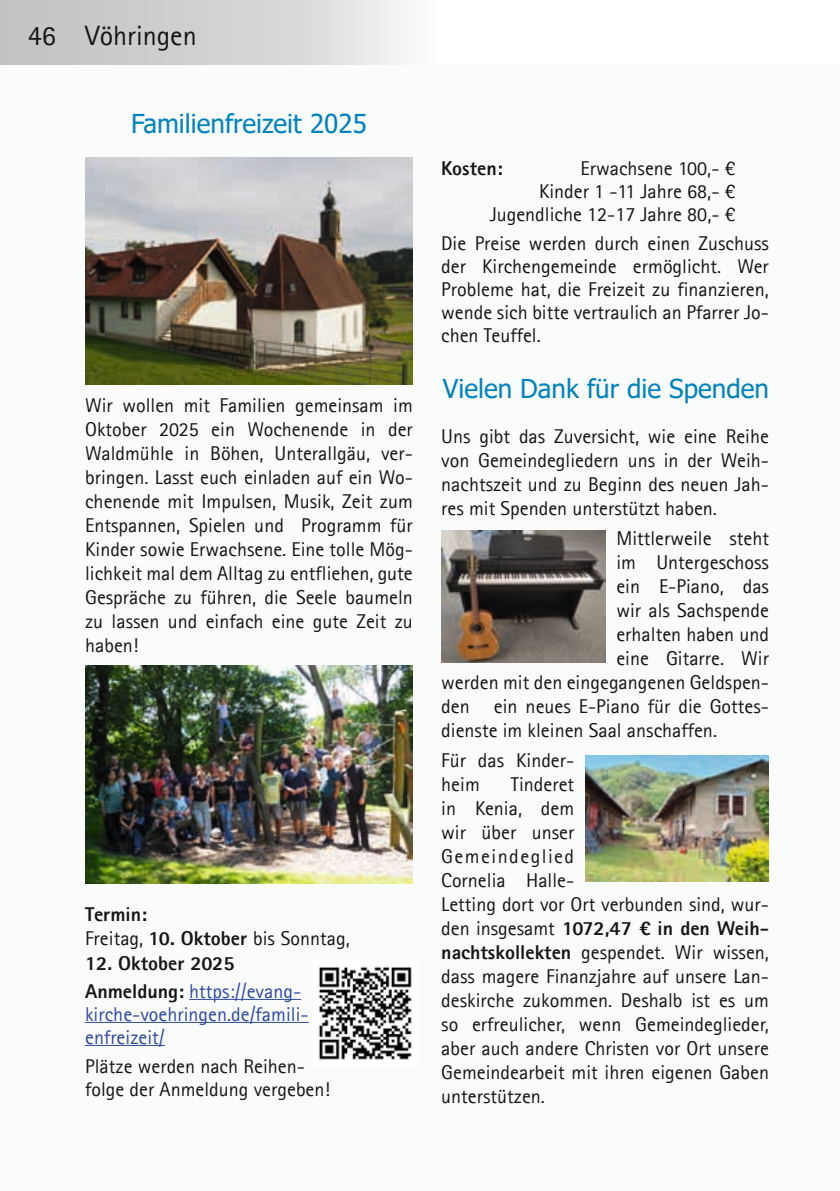
<style>
.page{position:relative;width:840px;height:1191px;background:#fff}
.page>*{position:absolute;margin:0;border:0;box-sizing:border-box;transform-origin:0 0}
.t1{font:28px "Agfa Rotis Sans Serif";color:#141515}
.t2{font:26px "Tahoma";color:#0083bd}
.t3{font:20px/24px "Agfa Rotis Sans Serif";color:#141515}
.t4{font:800 20px/28.6px "Agfa Rotis Sans Serif";color:#141515}
.t5{font:20px/23px "Agfa Rotis Sans Serif";color:#2f49a2}
.s1{font-weight:800}
.s2{font-weight:400;color:#2f49a2}
</style>
<div class="page">
<svg style="left:0;top:0;width:406px;height:65px;background:#d3d3d4"></svg>
<div style="left:0;top:66px;width:839px;height:1125px;background:#fafbfb"></div>
<hr style="left:189px;top:999px;width:112px;height:1px;background:#2f49a2">
<hr style="left:85px;top:1022px;width:223px;height:1px;background:#2f49a2">
<hr style="left:85px;top:1045px;width:80px;height:1px;background:#2f49a2">
<img style="left:85px;top:158px;width:327px;height:227px">
<img style="left:319px;top:967px;width:93px;height:93px">
<img style="left:85px;top:665px;width:327px;height:218px">
<img style="left:441px;top:530px;width:163px;height:132px">
<img style="left:585px;top:755px;width:183px;height:126px">
<h1 class="t1" style="left:28px;top:19px;width:170px">46 Vöhringen</h1>
<h2 class="t2" style="left:131px;top:106px;width:237px">Familienfreizeit 2025</h2>
<p class="t3" style="left:85px;top:393px;width:329px;text-align:justify">Wir wollen mit Familien gemeinsam im Oktober 2025 ein Wochenende in der Waldmühle in Böhen, Unterallgäu, ver&shy;bringen. Lasst euch einladen auf ein Wo&shy;chenende mit Impulsen, Musik, Zeit zum Entspannen, Spielen und Programm für Kinder sowie Erwachsene. Eine tolle Mög&shy;lichkeit mal dem Alltag zu entfliehen, gute Gespräche zu führen, die Seele baumeln zu lassen und einfach eine gute Zeit zu haben!</p>
<p class="t3" style="left:85px;top:902px;width:266px"><span class="s1">Termin:<br></span>Freitag, <span class="s1">10. Oktober</span> bis Sonntag,</p>
<p class="t4" style="left:85px;top:948px;width:217px">12. Oktober 2025<br>Anmeldung: <span class="s2">https://evang-</span></p>
<p class="t5" style="left:85px;top:1002px;width:225px">kirche-voehringen.de/famili&shy;enfreizeit/</p>
<p class="t3" style="left:85px;top:1054px;width:246px;line-height:23px">Plätze werden nach Reihen&shy;folge der Anmeldung vergeben!</p>
<p class="t3" style="left:489px;top:156px;width:247px;line-height:23px;text-align:right">Erwachsene 100,- €<br>Kinder 1 -11 Jahre 68,- €<br>Jugendliche 12-17 Jahre 80,- €</p>
<p class="t3" style="left:441px;top:231px;width:329px;line-height:23px;text-align:justify">Die Preise werden durch einen Zuschuss der Kirchengemeinde ermöglicht. Wer Probleme hat, die Freizeit zu finanzieren, wende sich bitte vertraulich an Pfarrer Jo&shy;chen Teuffel.</p>
<h2 class="t2" style="left:442px;top:371px;width:327px">Vielen Dank für die Spenden</h2>
<p class="t3" style="left:441px;top:424px;width:329px;text-align:justify">Uns gibt das Zuversicht, wie eine Reihe von Gemeindegliedern uns in der Weih&shy;nachtszeit und zu Beginn des neuen Jah&shy;res mit Spenden unterstützt haben.</p>
<p class="t3" style="left:616px;top:526px;width:154px">Mittlerweile steht</p>
<p class="t3" style="left:616px;top:550px;width:154px">im Untergeschoss</p>
<p class="t3" style="left:616px;top:574px;width:154px">ein E-Piano, das</p>
<p class="t3" style="left:616px;top:598px;width:154px">wir als Sachspende</p>
<p class="t3" style="left:616px;top:622px;width:154px">erhalten haben und</p>
<p class="t3" style="left:616px;top:646px;width:154px">eine Gitarre. Wir</p>
<p class="t3" style="left:441px;top:670px;width:329px">werden mit den eingegangenen Geldspen-</p>
<p class="t3" style="left:441px;top:694px;width:329px">den ein neues E-Piano für die Gottes-</p>
<p class="t3" style="left:441px;top:718px;width:277px">dienste im kleinen Saal anschaffen.</p>
<p class="t3" style="left:441px;top:747px;width:134px">Für das Kinder&shy;heim</p>
<p class="t4" style="left:441px;top:154px;width:63px">Kosten:</p>
<p class="t3" style="left:441px;top:771px;width:329px;text-indent:70px">Tinderet<br>in Kenia, dem<br>wir über unser<br>Gemeindeglied<br>Cornelia Halle-<br>Letting dort vor Ort verbunden sind, wur&shy;den insgesamt <span class="s1">1072,47 € in den Weih&shy;nachtskollekten</span> gespendet. Wir wissen, dass magere Finanzjahre auf unsere Lan&shy;deskirche zukommen. Deshalb ist es um so erfreulicher, wenn Gemeindeglieder, aber auch andere Christen vor Ort unsere<br>Gemeindearbeit mit ihren eigenen Gaben unterstützen.</p>
</div>
